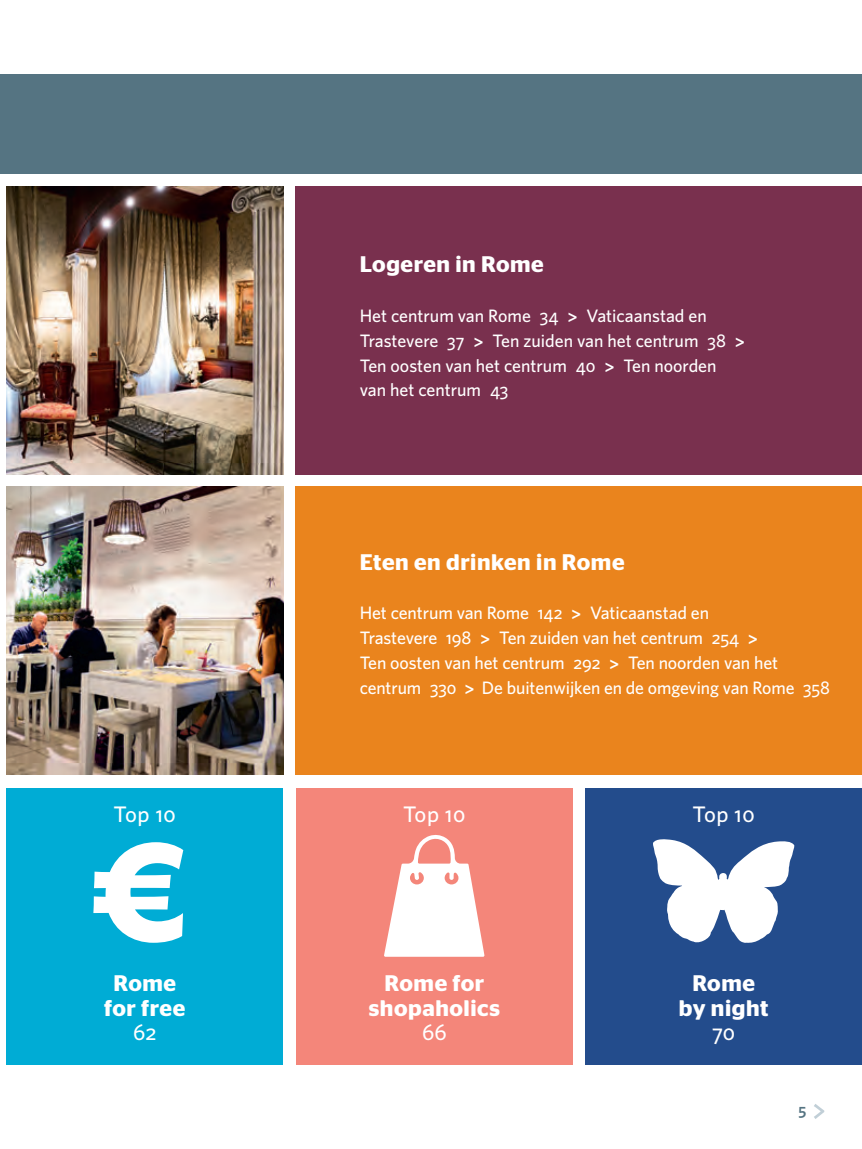
<style>
.page{position:relative;width:862px;height:1149px;background:#fff}
.page>*{position:absolute;margin:0;border:0;box-sizing:border-box;transform-origin:0 0}
.titel_02{font:600 22.5px "Stag Sans";letter-spacing:.025em;color:#fff}
.titel_02-2{font:500 22.5px "Whitney";color:#fff}
.t1{font:500 18px "Whitney";letter-spacing:-.005em;color:#fff}
.t2{font:600 15.75px "Whitney";color:#557482}
.s1{font-weight:600}
</style>
<div class="page">
<div style="left:296px;top:788px;width:276px;height:276px;background:#f4867a"></div>
<div style="left:585px;top:788px;width:276px;height:276px;background:#234c8c"></div>
<div style="left:0;top:74px;width:861px;height:99px;background:#557482"></div>
<div style="left:296px;top:186px;width:565px;height:288px;background:#79304e"></div>
<div style="left:296px;top:486px;width:565px;height:288px;background:#ea841d"></div>
<img style="left:6px;top:186px;width:277px;height:288px">
<img style="left:6px;top:486px;width:277px;height:288px">
<svg style="left:653px;top:839px;width:140px;height:103px"></svg>
<svg style="left:384px;top:835px;width:100px;height:121px"></svg>
<div style="left:6px;top:788px;width:277px;height:276px;background:#00acd5"></div>
<svg style="left:93px;top:842px;width:90px;height:100px"></svg>
<svg style="left:814px;top:1104px;width:9px;height:14px"></svg>
<p class="titel_02" style="left:359px;top:251px;width:185px">Logeren in Rome</p>
<p class="t1" style="left:359px;top:304px;width:348px">Het centrum van Rome 34 <span class="s1">&gt;</span> Vaticaanstad en</p>
<p class="t1" style="left:359px;top:328px;width:387px">Trastevere 37 <span class="s1">&gt;</span> Ten zuiden van het centrum 38 <span class="s1">&gt;</span></p>
<p class="t1" style="left:359px;top:353px;width:358px">Ten oosten van het centrum 40 <span class="s1">&gt;</span> Ten noorden</p>
<p class="t1" style="left:359px;top:378px;width:150px">van het centrum 43</p>
<p class="titel_02" style="left:359px;top:548px;width:266px">Eten en drinken in Rome</p>
<p class="t1" style="left:359px;top:601px;width:350px">Het centrum van Rome 142 <span class="s1">&gt;</span> Vaticaanstad en</p>
<p class="t1" style="left:359px;top:625px;width:400px">Trastevere 198 <span class="s1">&gt;</span> Ten zuiden van het centrum 254 <span class="s1">&gt;</span></p>
<p class="t1" style="left:359px;top:650px;width:420px">Ten oosten van het centrum 292 <span class="s1">&gt;</span> Ten noorden van het</p>
<p class="t1" style="left:359px;top:675px;width:471px">centrum 330 <span class="s1">&gt;</span> De buitenwijken en de omgeving van Rome 358</p>
<p class="titel_02-2" style="left:113px;top:799px;width:64px">Top 10</p>
<p class="titel_02-2" style="left:403px;top:799px;width:64px">Top 10</p>
<p class="titel_02-2" style="left:692px;top:799px;width:64px">Top 10</p>
<p class="titel_02" style="left:113px;top:969px;width:64px">Rome</p>
<p class="titel_02" style="left:104px;top:994px;width:82px">for free</p>
<p class="titel_02-2" style="left:133px;top:1017px;width:25px">62</p>
<p class="titel_02" style="left:384px;top:969px;width:101px">Rome for</p>
<p class="titel_02" style="left:368px;top:994px;width:133px">shopaholics</p>
<p class="titel_02-2" style="left:422px;top:1017px;width:26px">66</p>
<p class="titel_02" style="left:692px;top:969px;width:64px">Rome</p>
<p class="titel_02" style="left:678px;top:994px;width:91px">by night</p>
<p class="titel_02-2" style="left:711px;top:1017px;width:25px">70</p>
<p class="t2" style="left:798px;top:1098px;width:9px">5</p>
</div>
